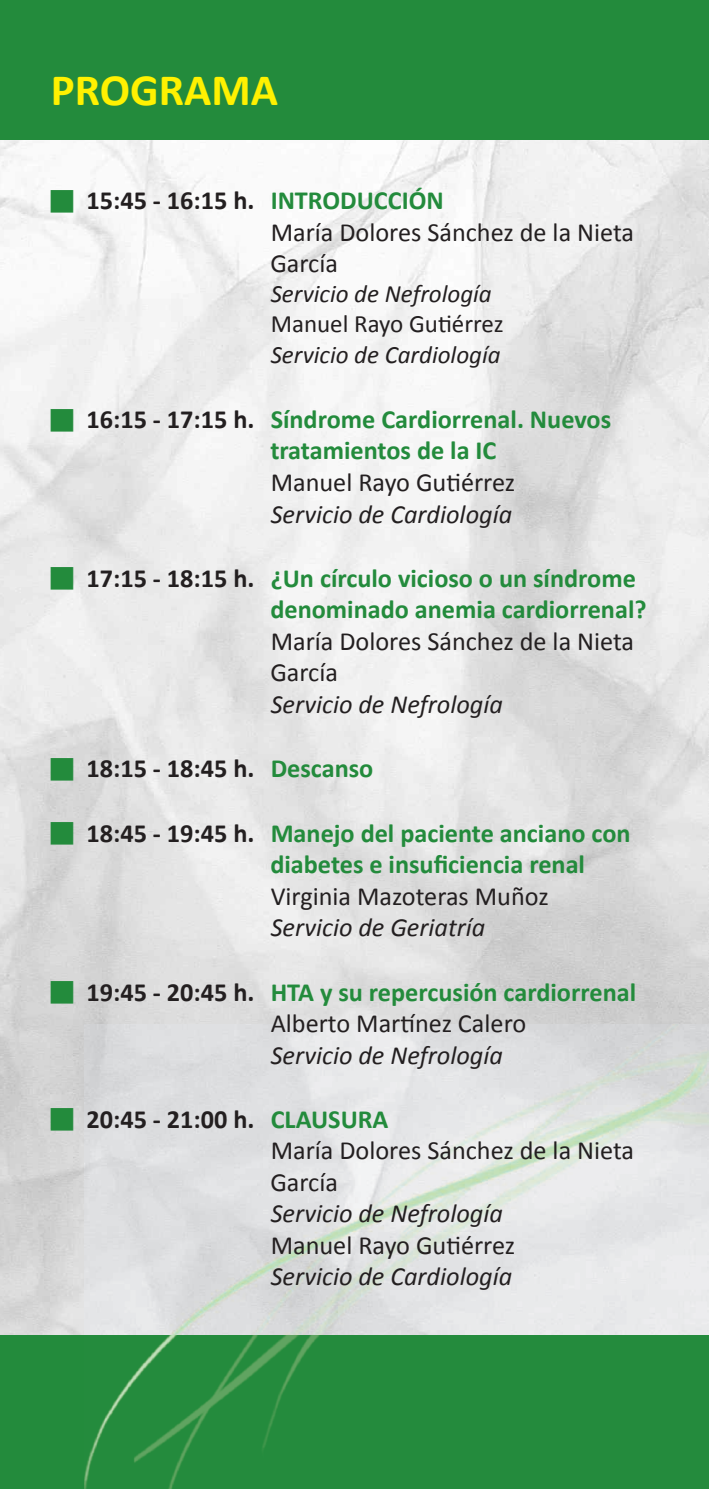
<style>
.page{position:relative;width:709px;height:1489px;background:#fff}
.page>*{position:absolute;margin:0;border:0;box-sizing:border-box;transform-origin:0 0}
.t1{font:700 45px "Calibri";color:#fff101}
.t2{font:700 26.25px/31.5px "Calibri";color:#238b3c}
.t3{font:26.25px/31.5px "Calibri";color:#231f20}
.t4{font:italic 26.25px "Calibri";color:#231f20}
.t5{font:700 26.25px "Calibri";color:#231f20}
.t6{font:italic 25px "Calibri";color:#231f20}
.t7{font:25px "Calibri";color:#231f20}
.s1{font-weight:700}
.s2{font-weight:700;color:#238b3c}
.s3{color:#231f20}
.s4{color:#238b3c}
.s5{font-weight:400;color:#231f20}
</style>
<div class="page">
<div style="left:0;top:0;width:709px;height:140px;background:#238b3c"></div>
<div style="left:0;top:1334px;width:709px;height:154px;background:#238b3c"></div>
<img style="left:84px;top:1024px;width:625px;height:464px">
<svg style="left:51px;top:408px;width:22px;height:23px"></svg>
<svg style="left:51px;top:567px;width:22px;height:23px"></svg>
<svg style="left:51px;top:757px;width:22px;height:23px"></svg>
<svg style="left:51px;top:822px;width:22px;height:22px"></svg>
<svg style="left:51px;top:981px;width:22px;height:22px"></svg>
<svg style="left:51px;top:1108px;width:22px;height:22px"></svg>
<h1 class="t1" style="left:51px;top:62px;width:229px">PROGRAMA</h1>
<p class="t3" style="left:270px;top:184px;width:365px;text-indent:-184px"><span class="s1">15:45 - 16:15 h.</span> <span class="s2">INTRODUCCIÓN<br></span>María Dolores Sánchez de la Nieta<br>García</p>
<p class="t6" style="left:271px;top:278px;width:223px">Servicio de Nefrología</p>
<p class="t7" style="left:271px;top:308px;width:234px">Manuel Rayo Gutiérrez</p>
<p class="t6" style="left:271px;top:339px;width:231px">Servicio de Cardiología</p>
<p class="t2" style="left:270px;top:403px;width:342px;text-indent:-184px"><span class="s3">16:15 - 17:15 h.</span> Síndrome Cardiorrenal. Nuevos tratamientos de la IC</p>
<p class="t3" style="left:271px;top:466px;width:246px">Manuel Rayo Gutiérrez</p>
<p class="t4" style="left:271px;top:497px;width:243px">Servicio de Cardiología</p>
<p class="t2" style="left:270px;top:562px;width:378px;text-indent:-184px"><span class="s3">17:15 - 18:15 h.</span> ¿Un círculo vicioso o un síndrome denominado anemia cardiorrenal?</p>
<p class="t3" style="left:270px;top:625px;width:365px">María Dolores Sánchez de la Nieta<br>García</p>
<p class="t4" style="left:271px;top:688px;width:234px">Servicio de Nefrología</p>
<p class="t5" style="left:86px;top:752px;width:288px">18:15 - 18:45 h. <span class="s4">Descanso</span></p>
<p class="t2" style="left:270px;top:816px;width:362px;text-indent:-184px"><span class="s3">18:45 - 19:45 h.</span> Manejo del paciente anciano con diabetes e insuficiencia renal</p>
<p class="t3" style="left:271px;top:879px;width:279px">Virginia Mazoteras Muñoz</p>
<p class="t4" style="left:271px;top:911px;width:216px">Servicio de Geriatría</p>
<p class="t2" style="left:271px;top:975px;width:367px;text-indent:-184px"><span class="s3">19:45 - 20:45 h.</span> HTA y su repercusión cardiorrenal<br><span class="s5">Alberto Martínez Calero</span></p>
<p class="t4" style="left:271px;top:1038px;width:234px">Servicio de Nefrología</p>
<p class="t3" style="left:270px;top:1103px;width:365px;text-indent:-184px"><span class="s1">20:45 - 21:00 h.</span> <span class="s2">CLAUSURA<br></span>María Dolores Sánchez de la Nieta<br>García</p>
<p class="t4" style="left:271px;top:1197px;width:234px">Servicio de Nefrología</p>
<p class="t3" style="left:271px;top:1229px;width:246px">Manuel Rayo Gutiérrez</p>
<p class="t4" style="left:271px;top:1260px;width:243px">Servicio de Cardiología</p>
</div>
